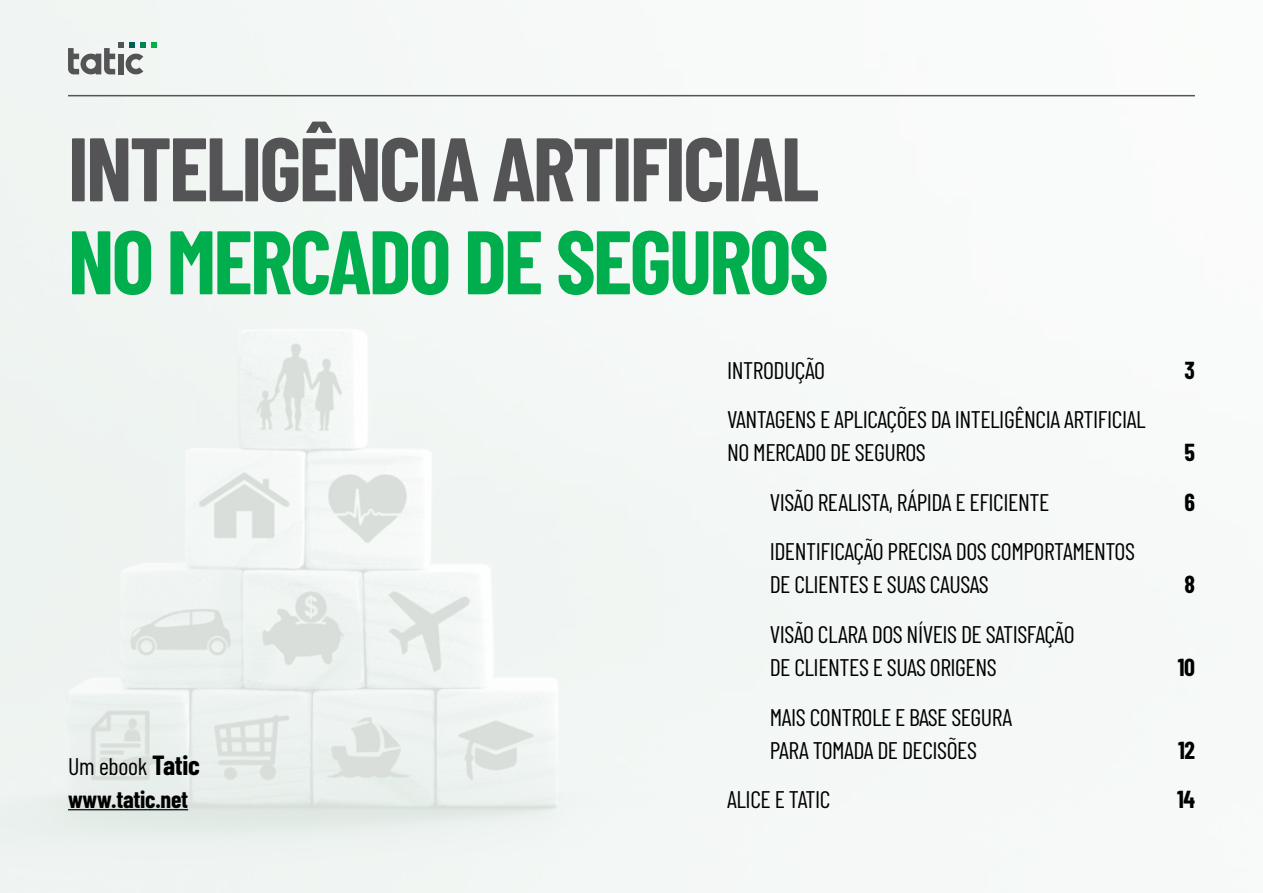
<style>
.page{position:relative;width:1263px;height:893px;background:#fff}
.page>*{position:absolute;margin:0;border:0;box-sizing:border-box;transform-origin:0 0}
.t1{font:700 90px "Barlow Condensed";letter-spacing:-.03em;color:#545456}
.t2{font:700 90px "Barlow Condensed";letter-spacing:-.03em;color:#00ae4d}
.t3{font:24px/33px "Barlow Condensed";letter-spacing:-.02em;color:#000}
.t4{font:700 24px/33px "Barlow Condensed";letter-spacing:-.01em;color:#000}
.s1{font-weight:400}
.s2{font-size:27px}
</style>
<div class="page">
<img style="left:0;top:0;width:1195px;height:893px">
<svg style="left:68px;top:43px;width:89px;height:31px"></svg>
<hr style="left:68px;top:95px;width:1127px;height:1px;background:#545456">
<hr style="left:68px;top:809px;width:120px;height:1px;background:#000">
<h1 class="t1" style="left:68px;top:105px;width:753px">INTELIGÊNCIA ARTIFICIAL</h1>
<h1 class="t2" style="left:68px;top:198px;width:762px">NO MERCADO DE SEGUROS</h1>
<p class="t3" style="left:727px;top:352px;width:99px">INTRODUÇÃO</p>
<p class="t4" style="left:1184px;top:352px;width:12px">3</p>
<p class="t3" style="left:727px;top:402px;width:420px">VANTAGENS E APLICAÇÕES DA INTELIGÊNCIA ARTIFICIAL<br>NO MERCADO DE SEGUROS</p>
<p class="t4" style="left:1184px;top:435px;width:12px">5</p>
<p class="t3" style="left:770px;top:484px;width:281px">VISÃO REALISTA, RÁPIDA E EFICIENTE</p>
<p class="t4" style="left:1184px;top:484px;width:12px">6</p>
<p class="t3" style="left:770px;top:534px;width:367px">IDENTIFICAÇÃO PRECISA DOS COMPORTAMENTOS<br>DE CLIENTES E SUAS CAUSAS</p>
<p class="t4" style="left:1184px;top:567px;width:12px">8</p>
<p class="t4" style="left:68px;top:748px;width:133px"><span class="s1">Um ebook</span> <span class="s2">Tatic </span>www.tatic.net</p>
<p class="t3" style="left:770px;top:616px;width:306px">VISÃO CLARA DOS NÍVEIS DE SATISFAÇÃO<br>DE CLIENTES E SUAS ORIGENS</p>
<p class="t3" style="left:770px;top:699px;width:244px">MAIS CONTROLE E BASE SEGURA<br>PARA TOMADA DE DECISÕES</p>
<p class="t4" style="left:1178px;top:649px;width:19px">10</p>
<p class="t4" style="left:1178px;top:732px;width:18px">12</p>
<p class="t3" style="left:727px;top:781px;width:105px">ALICE E TATIC</p>
<p class="t4" style="left:1177px;top:781px;width:19px">14</p>
</div>
